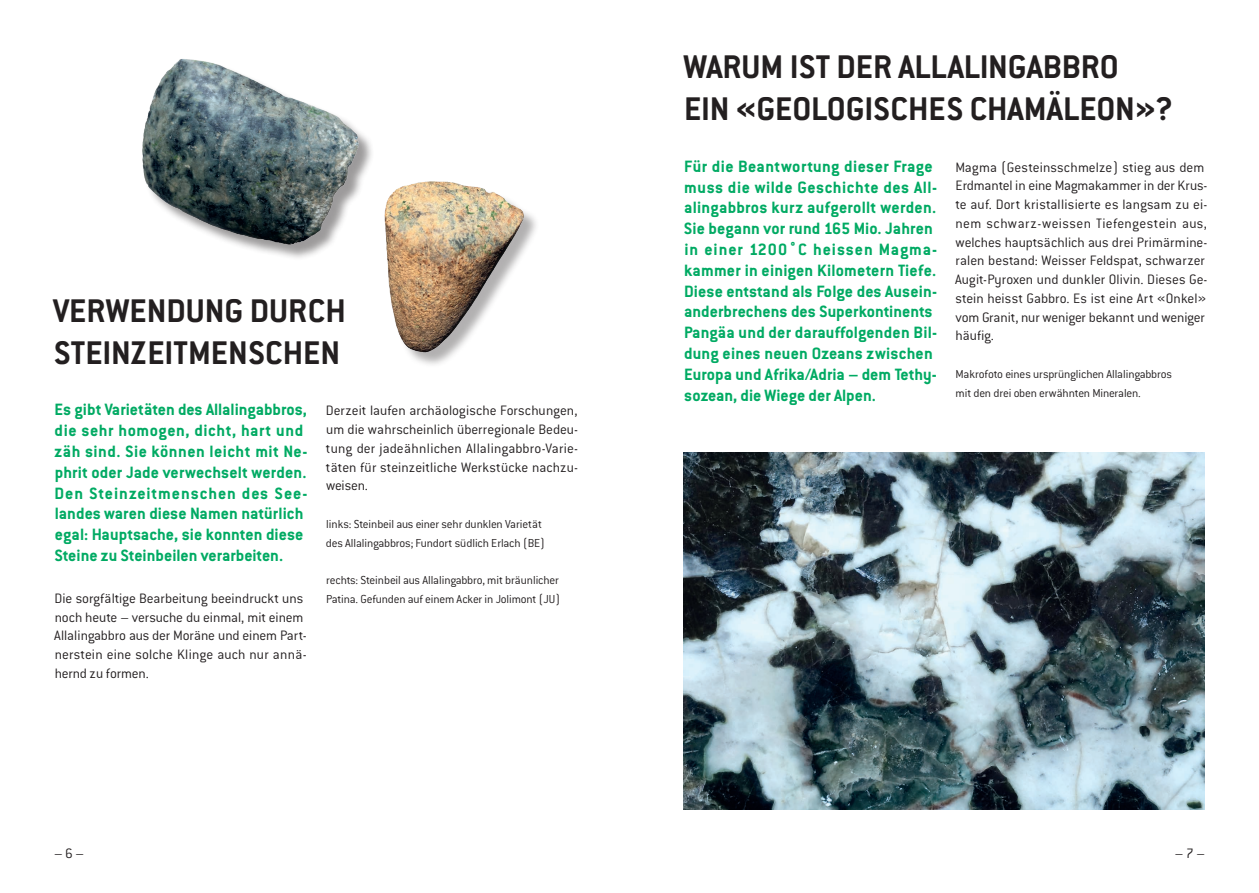
<style>
.page{position:relative;width:1259px;height:893px;background:#fff}
.page>*{position:absolute;margin:0;border:0;box-sizing:border-box;transform-origin:0 0}
.t1{font:700 36px/42px "ESCMID Conduit ITC";color:#231f20}
.t2{font:700 18px/20.9px "ESCMID Conduit ITC";letter-spacing:.01em;color:#00aa63}
.t3{font:300 15px/18.8px "ESCMID Conduit ITC";color:#231f20}
.t4{font:300 12.75px/18.8px "ESCMID Conduit ITC";letter-spacing:-.015em;color:#231f20}
</style>
<div class="page">
<img style="left:142px;top:59px;width:230px;height:199px">
<img style="left:297px;top:159px;width:239px;height:206px">
<img style="left:683px;top:453px;width:522px;height:356px">
<h1 class="t1" style="left:53px;top:288px;width:294px">VERWENDUNG DURCH<br>STEINZEITMENSCHEN</h1>
<p class="t2" style="left:54px;top:399px;width:255px">Es gibt Varietäten des Allalingabbros, die sehr homogen, dicht, hart und zäh sind. Sie können leicht mit Ne&shy;phrit oder Jade verwechselt werden.<br>Den Steinzeitmenschen des See&shy;landes waren diese Namen natürlich egal: Hauptsache, sie konnten diese Steine zu Steinbeilen verarbeiten.</p>
<p class="t3" style="left:54px;top:588px;width:254px">Die sorgfältige Bearbeitung beeindruckt uns noch heute – versuche du einmal, mit einem Allalingabbro aus der Moräne und einem Part&shy;nerstein eine solche Klinge auch nur annä&shy;hernd zu formen.</p>
<p class="t3" style="left:326px;top:401px;width:254px;text-align:justify">Derzeit laufen archäologische Forschungen, um die wahrscheinlich überregionale Bedeu&shy;tung der jadeähnlichen Allalingabbro-Varie&shy;täten für steinzeitliche Werkstücke nachzu&shy;weisen.</p>
<p class="t4" style="left:326px;top:514px;width:221px">links: Steinbeil aus einer sehr dunklen Varietät des Allalingabbros; Fundort südlich Erlach (BE)</p>
<p class="t4" style="left:326px;top:570px;width:236px">rechts: Steinbeil aus Allalingabbro, mit bräunlicher<br>Patina. Gefunden auf einem Acker in Jolimont (JU)</p>
<h1 class="t1" style="left:683px;top:45px;width:491px">WARUM IST DER ALLALINGABBRO<br>EIN «GEOLOGISCHES CHAMÄLEON»?</h1>
<p class="t2" style="left:684px;top:155px;width:255px">Für die Beantwortung dieser Frage muss die wilde Geschichte des All&shy;alingabbros kurz aufgerollt werden.<br>Sie begann vor rund 165 Mio. Jahren in einer 1200˚C heissen Magma&shy;kammer in einigen Kilometern Tiefe.<br>Diese entstand als Folge des Ausein&shy;anderbrechens des Superkontinents Pangäa und der darauffolgenden Bil&shy;dung eines neuen Ozeans zwischen Europa und Afrika/Adria – dem Tethy&shy;sozean, die Wiege der Alpen.</p>
<p class="t3" style="left:955px;top:157px;width:254px">Magma (Gesteinsschmelze) stieg aus dem Erdmantel in eine Magmakammer in der Krus&shy;te auf. Dort kristallisierte es langsam zu ei&shy;nem schwarz-weissen Tiefengestein aus, welches hauptsächlich aus drei Primärmine&shy;ralen bestand: Weisser Feldspat, schwarzer Augit-Pyroxen und dunkler Olivin. Dieses Ge&shy;stein heisst Gabbro. Es ist eine Art «Onkel» vom Granit, nur weniger bekannt und weniger häufig.</p>
<p class="t4" style="left:955px;top:364px;width:218px">Makrofoto eines ursprünglichen Allalingabbros mit den drei oben erwähnten Mineralen.</p>
<p class="t3" style="left:54px;top:843px;width:32px">– 6 –</p>
<p class="t3" style="left:1175px;top:843px;width:32px">– 7 –</p>
</div>
